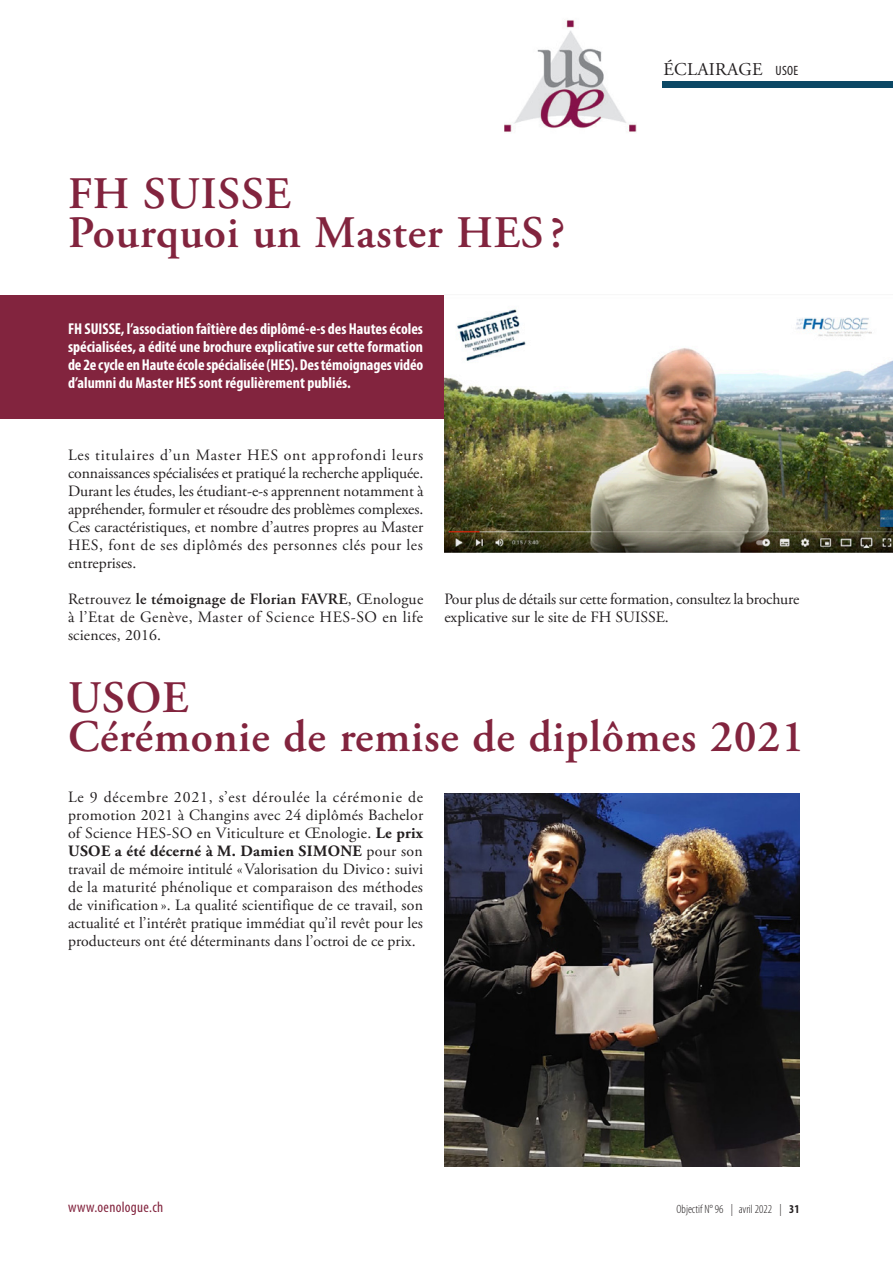
<style>
.page{position:relative;width:893px;height:1263px;background:#fff}
.page>*{position:absolute;margin:0;border:0;box-sizing:border-box;transform-origin:0 0}
.t1{font:600 45px/39px "Adobe Garamond Pro";letter-spacing:.02em;color:#82243e}
.t2{font:18px "Adobe Garamond Pro";letter-spacing:.015em;color:#231f20}
.t3{font:15.75px/18px "Adobe Garamond Pro";color:#231f20;text-align:justify}
.t4{font:700 condensed 15.75px/18px "Myriad Pro";color:#fff;text-align:justify}
.t5{font:condensed 15px "Myriad Pro";letter-spacing:.02em;color:#82243e}
.t6{font:300 condensed 12px "Myriad Pro";color:#231f20}
.s1{font-family:"Myriad Pro";font-stretch:condensed;font-size:13.5px}
.s2{font-weight:600}
.s3{font-weight:700}
</style>
<div class="page">
<div style="left:0;top:295px;width:584px;height:124px;background:#82243e"></div>
<div style="left:663px;top:81px;width:230px;height:7px;background:#0b4865"></div>
<img style="left:504px;top:20px;width:133px;height:112px">
<img style="left:445px;top:295px;width:448px;height:258px">
<img style="left:445px;top:793px;width:354px;height:373px">
<h1 class="t1" style="left:68px;top:175px;width:499px">FH SUISSE<br>Pourquoi un Master HES ?</h1>
<p class="t4" style="left:68px;top:319px;width:357px">FH SUISSE, l’association faîtière des diplômé-e-s des Hautes écoles spécialisées, a édité une brochure explicative sur cette formation de 2e cycle en Haute école spécialisée (HES). Des témoignages vidéo d’alumni du Master HES sont régulièrement publiés.</p>
<p class="t2" style="left:663px;top:58px;width:136px">ÉCLAIRAGE <span class="s1">USOE</span></p>
<p class="t3" style="left:68px;top:447px;width:357px">Les titulaires d’un Master HES ont approfondi leurs connaissances spécialisées et pratiqué la recherche appliquée.<br>Durant les études, les étudiant-e-s apprennent notamment à appréhender, formuler et résoudre des problèmes complexes.<br>Ces caractéristiques, et nombre d’autres propres au Master HES, font de ses diplômés des personnes clés pour les entreprises.</p>
<p class="t3" style="left:68px;top:591px;width:357px">Retrouvez <span class="s2">le témoignage de Florian FAVRE</span>, Œnologue à l’Etat de Genève, Master of Science HES-SO en life sciences, 2016.</p>
<p class="t3" style="left:444px;top:591px;width:356px">Pour plus de détails sur cette formation, consultez la brochure explicative sur le site de FH SUISSE.</p>
<h1 class="t1" style="left:68px;top:679px;width:738px">USOE<br>Cérémonie de remise de diplômes 2021</h1>
<p class="t3" style="left:68px;top:789px;width:357px">Le 9 décembre 2021, s’est déroulée la cérémonie de promotion 2021 à Changins avec 24 diplômés Bachelor of Science HES-SO en Viticulture et Œnologie. <span class="s3">Le prix USOE a été décerné à M. Damien SIMONE</span> pour son travail de mémoire intitulé «Valorisation du Divico : suivi de la maturité phénolique et comparaison des méthodes de vinification ». La qualité scientifique de ce travail, son actualité et l’intérêt pratique immédiat qu’il revêt pour les producteurs ont été déterminants dans l’octroi de ce prix.</p>
<p class="t5" style="left:68px;top:1198px;width:97px">www.oenologue.ch</p>
<p class="t6" style="left:676px;top:1202px;width:124px">Objectif N° 96 | avril 2022 | <span class="s3">31</span></p>
</div>
